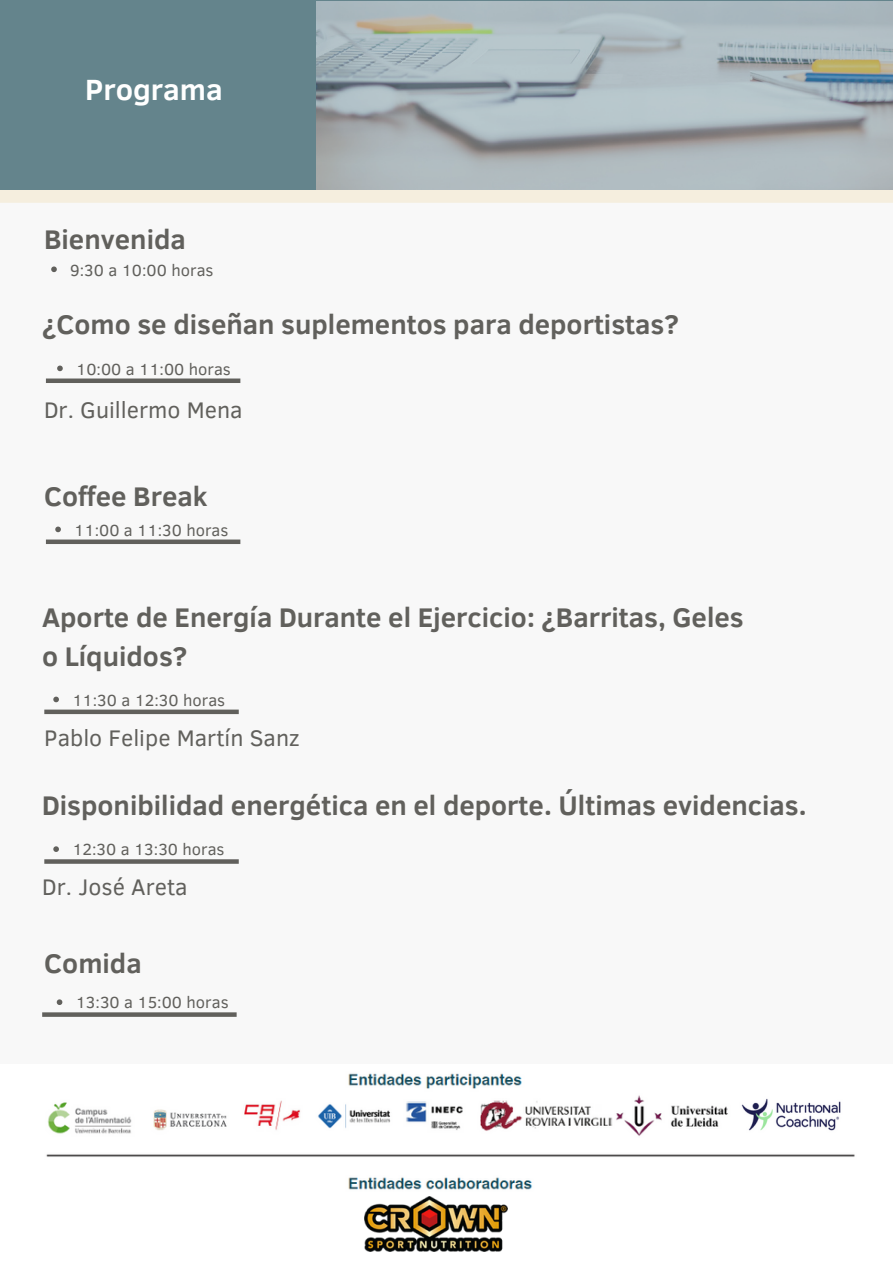
<style>
.page{position:relative;width:893px;height:1264px;background:#fff}
.page>*{position:absolute;margin:0;border:0;box-sizing:border-box;transform-origin:0 0}
.t1{font:700 30px "Clear Sans";color:#fff}
.t2{font:700 27.6px/38.1px "Clear Sans";color:#61605c}
.t3{font:23.1px "Clear Sans";color:#61605c}
.t4{font:16.5px "Clear Sans";color:#61605c}
</style>
<div class="page">
<div style="left:0;top:0;width:892px;height:1263px;background:#f8f8f8"></div>
<div style="left:0;top:189px;width:892px;height:14px;background:#f5eede"></div>
<div style="left:0;top:0;width:892px;height:189px;background:#64848c"></div>
<img style="left:317px;top:2px;width:575px;height:188px">
<div style="left:46px;top:378px;width:194px;height:5px;background:#61605c"></div>
<div style="left:44px;top:709px;width:195px;height:5px;background:#61605c"></div>
<svg style="left:44px;top:859px;width:195px;height:4px"></svg>
<img style="left:46px;top:1073px;width:809px;height:117px">
<div style="left:7px;top:1193px;width:879px;height:70px;background:#fff"></div>
<img style="left:365px;top:1196px;width:142px;height:55px">
<div style="left:46px;top:539px;width:194px;height:5px;background:#61605c"></div>
<svg style="left:42px;top:1012px;width:194px;height:4px"></svg>
<img style="left:736px;top:1093px;width:111px;height:44px">
<svg style="left:57px;top:365px;width:6px;height:6px"></svg>
<svg style="left:53px;top:696px;width:6px;height:6px"></svg>
<svg style="left:55px;top:526px;width:6px;height:6px"></svg>
<svg style="left:53px;top:846px;width:6px;height:6px"></svg>
<svg style="left:57px;top:999px;width:5px;height:6px"></svg>
<svg style="left:51px;top:266px;width:6px;height:6px"></svg>
<p class="t1" style="left:85px;top:68px;width:139px">Programa</p>
<p class="t2" style="left:44px;top:219px;width:143px">Bienvenida</p>
<p class="t4" style="left:70px;top:258px;width:145px">9:30 a 10:00 horas</p>
<h2 class="t2" style="left:42px;top:304px;width:638px">¿Como se diseñan suplementos para deportistas?</h2>
<h1 class="t4" style="left:76px;top:357px;width:156px">10:00 a 11:00 horas</h1>
<p class="t3" style="left:44px;top:393px;width:200px">Dr. Guillermo Mena</p>
<h1 class="t2" style="left:44px;top:475px;width:165px">Coffee Break</h1>
<p class="t4" style="left:74px;top:518px;width:155px">11:00 a 11:30 horas</p>
<h1 class="t2" style="left:42px;top:597px;width:703px">Aporte de Energía Durante el Ejercicio: ¿Barritas, Geles o Líquidos?</h1>
<p class="t4" style="left:72px;top:688px;width:154px">11:30 a 12:30 horas</p>
<h2 class="t3" style="left:44px;top:720px;width:257px">Pablo Felipe Martín Sanz</h2>
<h2 class="t2" style="left:42px;top:784px;width:766px">Disponibilidad energética en el deporte. Últimas evidencias.</h2>
<h1 class="t4" style="left:72px;top:837px;width:154px">12:30 a 13:30 horas</h1>
<p class="t3" style="left:42px;top:870px;width:147px">Dr. José Areta</p>
<p class="t2" style="left:44px;top:943px;width:99px">Comida</p>
<p class="t4" style="left:76px;top:990px;width:154px">13:30 a 15:00 horas</p>
</div>
